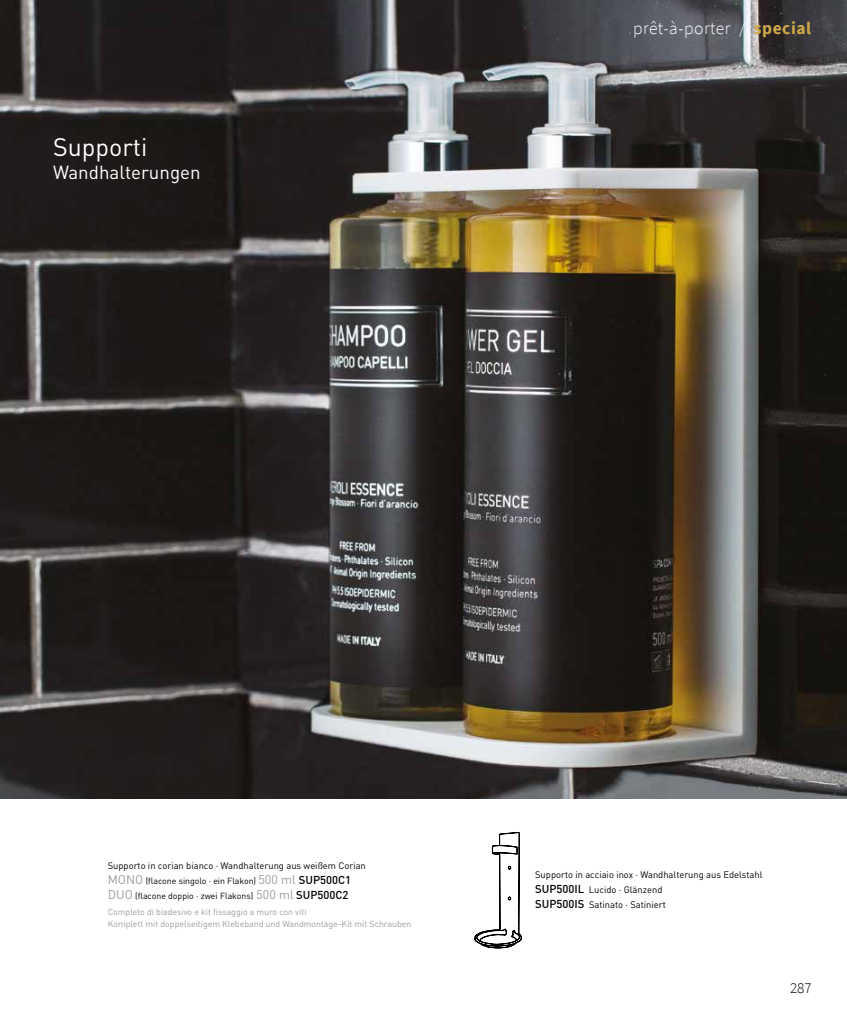
<style>
.page{position:relative;width:847px;height:1028px;background:#fff}
.page>*{position:absolute;margin:0;border:0;box-sizing:border-box;transform-origin:0 0}
.t1{font:25px "DIN Pro";color:#fff}
.t2{font:18.75px "DIN Pro";color:#fff}
.t3{font:300 17.5px "Source Sans Pro";letter-spacing:.03em;color:#fff}
.t4{font:300 15px "Source Sans Pro";color:#000}
.t5{font:9.38px/15px "DIN Pro";color:#000}
.t6{font:8.75px/12.5px "DIN Pro";color:#9d9d9c}
.t7{font:8.75px/15px "DIN Pro";color:#000}
.s1{font-weight:700;color:#cfa748}
.s2{font-size:12.5px;color:#9d9d9c}
.s3{font-family:"DIN";font-weight:500;font-size:11.25px}
</style>
<div class="page">
<img style="left:0;top:0;width:847px;height:798px">
<svg style="left:474px;top:831px;width:48px;height:118px"></svg>
<h1 class="t1" style="left:53px;top:130px;width:96px">Supporti</h1>
<h2 class="t2" style="left:53px;top:159px;width:149px">Wandhalterungen</h2>
<h3 class="t3" style="left:633px;top:18px;width:179px">prêt-à-porter / <span class="s1">special</span></h3>
<p class="t5" style="left:108px;top:857px;width:260px">Supporto in corian bianco · Wandhalterung aus weißem Corian</p>
<p class="t7" style="left:108px;top:872px;width:245px"><span class="s2">MONO</span> (flacone singolo · ein Flakon) <span class="s2">500 ml</span> <span class="s3">SUP500C1<br></span><span class="s2">DUO</span> (flacone doppio · zwei Flakons) <span class="s2">500 ml</span> <span class="s3">SUP500C2</span></p>
<p class="t6" style="left:108px;top:905px;width:305px">Completo di biadesivo e kit fissaggio a muro con viti<br>Komplett mit doppelseitigem Klebeband und Wandmontage-Kit mit Schrauben</p>
<p class="t5" style="left:535px;top:867px;width:229px">Supporto in acciaio inox · Wandhalterung aus Edelstahl<br><span class="s3">SUP500IL</span> Lucido · Glänzend<br><span class="s3">SUP500IS</span> Satinato · Satiniert</p>
<h3 class="t4" style="left:790px;top:979px;width:23px">287</h3>
</div>
